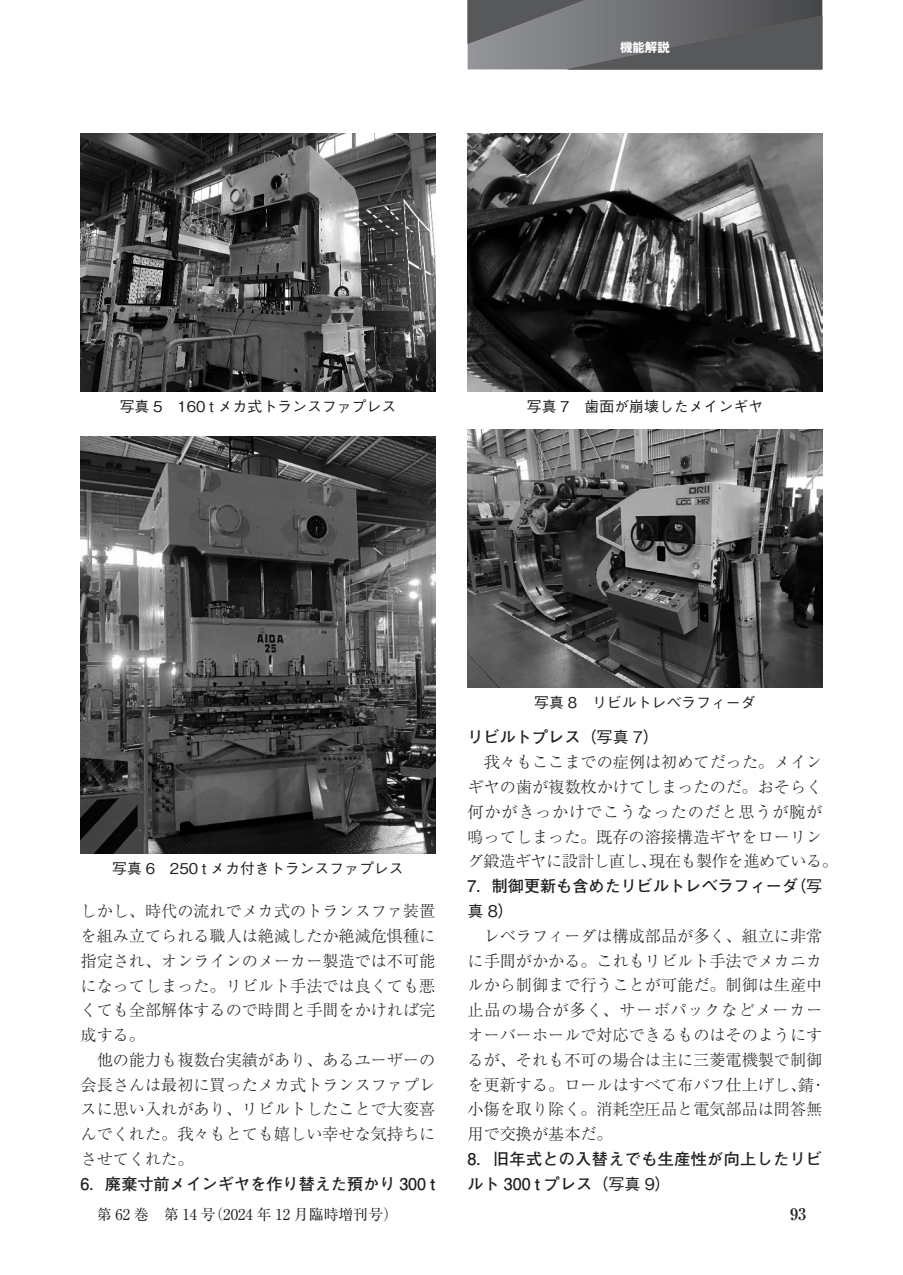
<style>
.page{position:relative;width:903px;height:1275px;background:#fff}
.page>*{position:absolute;margin:0;border:0;box-sizing:border-box;transform-origin:0 0}
.t1{font:300 16.1px/24.8px "Ryumin Pro";color:#231f20;text-align:justify}
.t2{font:700 16.1px "Futo Go B101 Pro";color:#231f20}
.t3{font:700 16.1px/24.8px "Futo Go B101 Pro";letter-spacing:.02em;color:#231f20}
.t4{font:500 16.1px "Gothic BBB Pro";color:#231f20}
.t5{font:700 16.1px "Ryumin Pro";color:#231f20}
.t6{font:500 14.88px "Gothic BBB Pro";color:#231f20}
.t7{font:14.88px "Ryumin Pro";color:#231f20}
.t8{font:700 12.42px "Gothic MB101 Pro";color:#fff}
.s1{font-family:"Gothic BBB Pro";font-weight:500}
.s2{font-family:"Futo Go B101 Pro";font-weight:700}
</style>
<div class="page">
<img style="left:81px;top:437px;width:354px;height:416px">
<img style="left:468px;top:134px;width:354px;height:258px">
<img style="left:468px;top:429px;width:354px;height:258px">
<img style="left:81px;top:134px;width:354px;height:258px">
<svg style="left:468px;top:0;width:354px;height:69px;background:#68696b"></svg>
<p class="t8" style="left:620px;top:37px;width:51px">機能解説</p>
<p class="t6" style="left:120px;top:395px;width:278px">写真 5　160 t メカ式トランスファプレス</p>
<p class="t6" style="left:527px;top:395px;width:238px">写真 7　歯面が崩壊したメインギヤ</p>
<p class="t6" style="left:112px;top:856px;width:293px">写真 6　250 t メカ付きトランスファプレス</p>
<p class="t1" style="left:81px;top:897px;width:356px">しかし、時代の流れでメカ式のトランスファ装置を組み立てられる職人は絶滅したか絶滅危惧種に指定され、オンラインのメーカー製造では不可能になってしまった。リビルト手法では良くても悪くても全部解体するので時間と手間をかければ完成する。</p>
<p class="t1" style="left:81px;top:1046px;width:356px;text-indent:16px">他の能力も複数台実績があり、あるユーザーの会長さんは最初に買ったメカ式トランスファプレスに思い入れがあり、リビルトしたことで大変喜んでくれた。我々もとても嬉しい幸せな気持ちにさせてくれた。</p>
<p class="t2" style="left:81px;top:1171px;width:356px">6．廃棄寸前メインギヤを作り替えた預かり 300 t</p>
<p class="t6" style="left:534px;top:690px;width:223px">写真 8　リビルトレベラフィーダ</p>
<p class="t2" style="left:468px;top:724px;width:193px">リビルトプレス（<span class="s1">写真 7</span>）</p>
<p class="t1" style="left:468px;top:748px;width:372px;text-align:left;text-indent:16px">我々もここまでの症例は初めてだった。メインギヤの歯が複数枚かけてしまったのだ。おそらく何かがきっかけでこうなったのだと思うが腕が鳴ってしまった。既存の溶接構造ギヤをローリング鍛造ギヤに設計し直し、現在も製作を進めている。</p>
<p class="t2" style="left:468px;top:873px;width:356px">7．制御更新も含めたリビルトレベラフィーダ（<span class="s1">写</span></p>
<p class="t4" style="left:468px;top:898px;width:48px">真8<span class="s2">）</span></p>
<p class="t1" style="left:468px;top:922px;width:360px;text-align:left;text-indent:16px">レベラフィーダは構成部品が多く、組立に非常に手間がかかる。これもリビルト手法でメカニカルから制御まで行うことが可能だ。制御は生産中止品の場合が多く、サーボパックなどメーカーオーバーホールで対応できるものはそのようにするが、それも不可の場合は主に三菱電機製で制御を更新する。ロールはすべて布バフ仕上げし、錆・小傷を取り除く。消耗空圧品と電気部品は問答無用で交換が基本だ。</p>
<p class="t3" style="left:468px;top:1144px;width:356px">8．旧年式との入替えでも生産性が向上したリビルト 300 t プレス（<span class="s1">写真 9</span>）</p>
<p class="t7" style="left:97px;top:1203px;width:303px">第 62 巻　第 14 号（2024 年 12 月臨時増刊号）</p>
<p class="t5" style="left:790px;top:1201px;width:18px">93</p>
</div>
